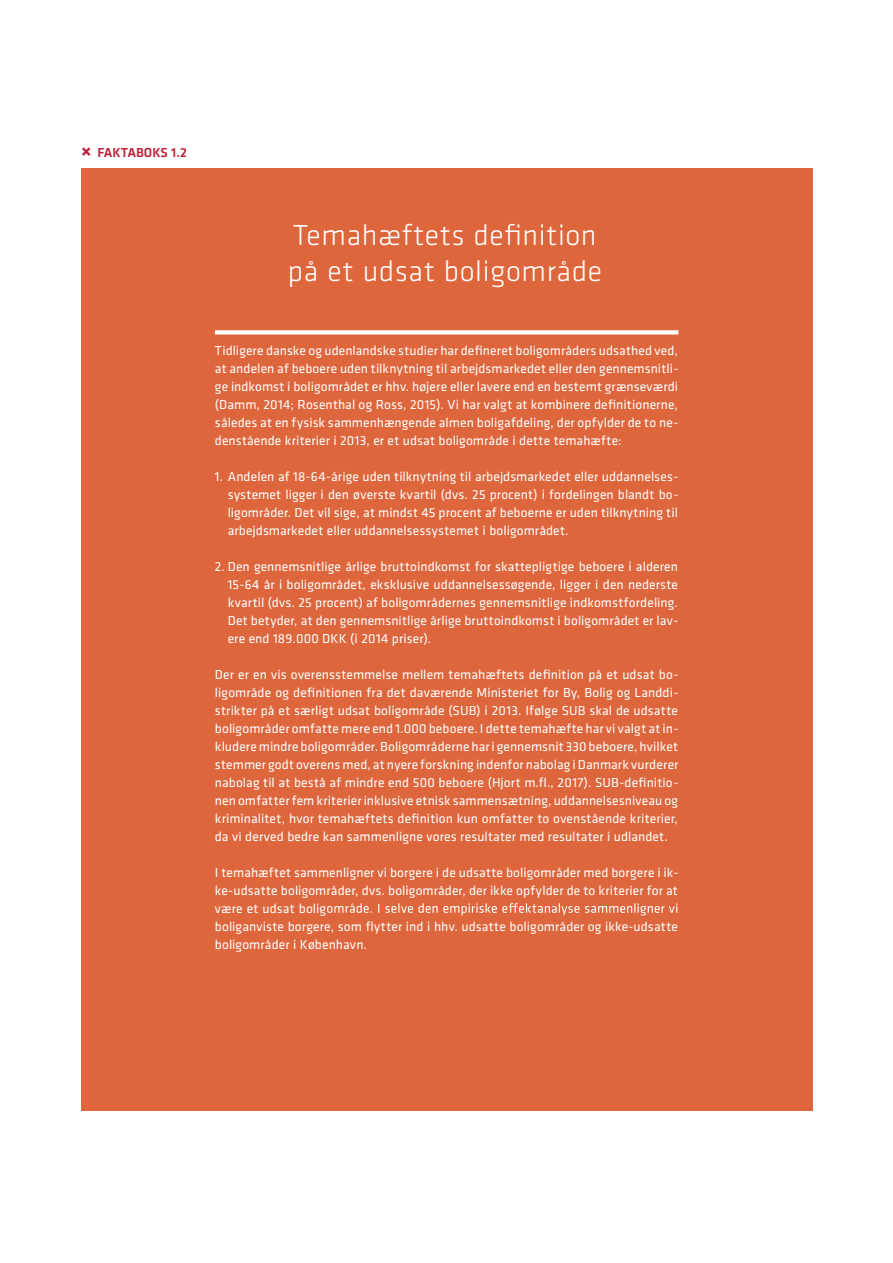
<style>
.page{position:relative;width:893px;height:1263px;background:#fff}
.page>*{position:absolute;margin:0;border:0;box-sizing:border-box;transform-origin:0 0}
.t1{font:300 30px/36px "Klavika";letter-spacing:.02em;color:#fff}
.t2{font:13.5px/18px "Klavika";letter-spacing:.005em;color:#fff;text-align:justify}
.t3{font:500 13.5px "Klavika";color:#ba1f35}
.s1{font-size:22.5px}
</style>
<div class="page">
<div style="left:81px;top:168px;width:731px;height:943px;background:#de663d"></div>
<svg style="left:327px;top:903px;width:350px;height:12px"></svg>
<svg style="left:215px;top:330px;width:463px;height:4px;background:#fcf5f3"></svg>
<p class="t3" style="left:81px;top:145px;width:108px"><span class="s1">×</span> FAKTABOKS 1.2</p>
<h1 class="t1" style="left:288px;top:218px;width:316px">Temahæftets definition på et udsat boligområde</h1>
<p class="t2" style="left:215px;top:341px;width:465px">Tidligere danske og udenlandske studier har defineret boligområders udsathed ved, at andelen af beboere uden tilknytning til arbejdsmarkedet eller den gennemsnitli&shy;ge indkomst i boligområdet er hhv. højere eller lavere end en bestemt grænseværdi (Damm, 2014; Rosenthal og Ross, 2015). Vi har valgt at kombinere definitionerne, således at en fysisk sammenhængende almen boligafdeling, der opfylder de to ne&shy;denstående kriterier i 2013, er et udsat boligområde i dette temahæfte:</p>
<p class="t2" style="left:228px;top:467px;width:452px;text-indent:-13px">1. Andelen af 18-64-årige uden tilknytning til arbejdsmarkedet eller uddannelses&shy;systemet ligger i den øverste kvartil (dvs. 25 procent) i fordelingen blandt bo&shy;ligområder. Det vil sige, at mindst 45 procent af beboerne er uden tilknytning til arbejdsmarkedet eller uddannelsessystemet i boligområdet.</p>
<p class="t2" style="left:228px;top:557px;width:452px;text-indent:-13px">2. Den gennemsnitlige årlige bruttoindkomst for skattepligtige beboere i alderen 15-64 år i boligområdet, eksklusive uddannelsessøgende, ligger i den nederste kvartil (dvs. 25 procent) af boligområdernes gennemsnitlige indkomstfordeling.<br>Det betyder, at den gennemsnitlige årlige bruttoindkomst i boligområdet er lav&shy;ere end 189.000 DKK (i 2014 priser).</p>
<p class="t2" style="left:215px;top:665px;width:465px">Der er en vis overensstemmelse mellem temahæftets definition på et udsat bo&shy;ligområde og definitionen fra det daværende Ministeriet for By, Bolig og Landdi&shy;strikter på et særligt udsat boligområde (SUB) i 2013. Ifølge SUB skal de udsatte boligområder omfatte mere end 1.000 beboere. I dette temahæfte har vi valgt atin&shy;kludere mindre boligområder.Boligområderne hari gennemsnit 330 beboere, hvilket stemmer godt overens med, at nyere forskning indenfor nabolag i Danmark vurderer nabolag til at bestå af mindre end 500 beboere (Hjort m.fl., 2017). SUB-definitio&shy;nen omfatterfem kriterier inklusive etnisk sammensætning, uddannelsesniveau og kriminalitet, hvor temahæftets definition kun omfatter to ovenstående kriterier, da vi derved bedre kan sammenligne vores resultater med resultater i udlandet.</p>
<p class="t2" style="left:215px;top:863px;width:465px;text-align:left">I temahæftet sammenligner vi borgere i de udsatte boligområder med borgere i ik&shy;ke-udsatte boligområder, dvs. boligområder, der ikke opfylder de to kriterier for at være et udsat bolig<br>boliganviste borgere, som flytter ind i hhv. udsatte boligområder og ikke-udsatte boligområder i København.</p>
</div>
